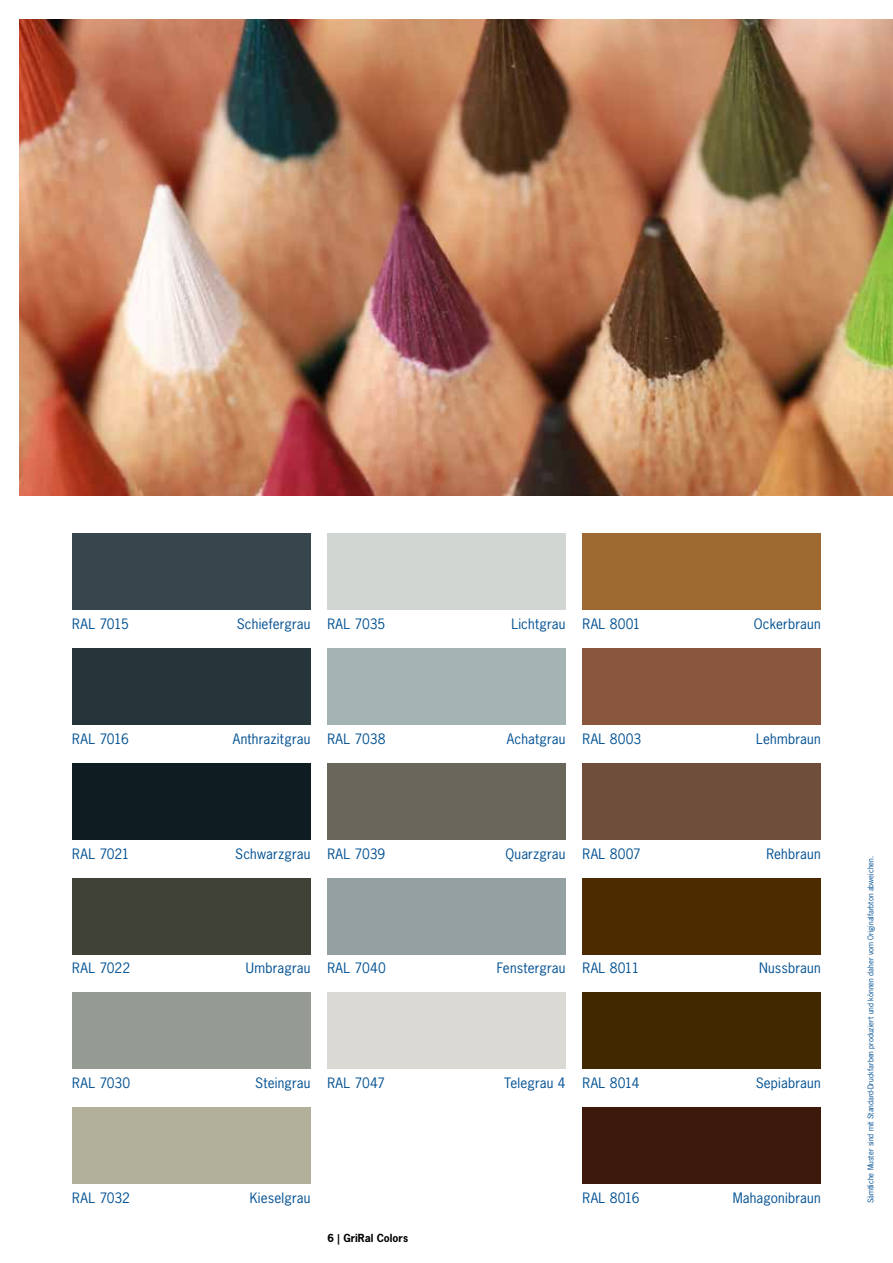
<style>
.page{position:relative;width:893px;height:1263px;background:#fff}
.page>*{position:absolute;margin:0;border:0;box-sizing:border-box;transform-origin:0 0}
.t1{font:13.5px "News Gothic";letter-spacing:.01em;color:#005092}
.t2{font:700 10.5px "News Gothic";color:#000}
.t3{font:7.5px "News Gothic";color:#005092}
</style>
<div class="page">
<div style="left:327px;top:533px;width:239px;height:77px;background:#d2d6d3"></div>
<div style="left:327px;top:648px;width:239px;height:77px;background:#a4b4b2"></div>
<div style="left:327px;top:763px;width:239px;height:76px;background:#69675c"></div>
<div style="left:327px;top:878px;width:239px;height:76px;background:#95a0a2"></div>
<div style="left:327px;top:992px;width:239px;height:77px;background:#dad9d3"></div>
<div style="left:583px;top:533px;width:238px;height:77px;background:#9d6930"></div>
<div style="left:583px;top:648px;width:238px;height:77px;background:#8b563e"></div>
<div style="left:583px;top:878px;width:238px;height:76px;background:#4d2b00"></div>
<div style="left:583px;top:763px;width:238px;height:76px;background:#6f4e3b"></div>
<div style="left:583px;top:992px;width:238px;height:77px;background:#412800"></div>
<div style="left:583px;top:1107px;width:238px;height:77px;background:#3b180a"></div>
<div style="left:72px;top:533px;width:238px;height:77px;background:#37464c"></div>
<div style="left:72px;top:648px;width:238px;height:77px;background:#253539"></div>
<div style="left:72px;top:763px;width:238px;height:76px;background:#0f1d23"></div>
<div style="left:72px;top:878px;width:238px;height:76px;background:#414237"></div>
<div style="left:72px;top:992px;width:238px;height:77px;background:#959a93"></div>
<div style="left:72px;top:1107px;width:238px;height:77px;background:#b2af9b"></div>
<img style="left:19px;top:19px;width:874px;height:476px">
<p class="t1" style="left:72px;top:615px;width:58px">RAL 7015</p>
<p class="t1" style="left:237px;top:615px;width:75px">Schiefergrau</p>
<p class="t1" style="left:327px;top:615px;width:59px">RAL 7035</p>
<p class="t1" style="left:511px;top:615px;width:56px">Lichtgrau</p>
<p class="t1" style="left:583px;top:615px;width:60px">RAL 8001</p>
<p class="t1" style="left:754px;top:615px;width:68px">Ockerbraun</p>
<p class="t1" style="left:72px;top:730px;width:58px">RAL 7016</p>
<p class="t1" style="left:233px;top:730px;width:79px">Anthrazitgrau</p>
<p class="t1" style="left:327px;top:730px;width:60px">RAL 7038</p>
<p class="t1" style="left:507px;top:730px;width:60px">Achatgrau</p>
<p class="t1" style="left:583px;top:730px;width:60px">RAL 8003</p>
<p class="t1" style="left:756px;top:730px;width:66px">Lehmbraun</p>
<p class="t1" style="left:72px;top:845px;width:59px">RAL 7021</p>
<p class="t1" style="left:235px;top:845px;width:77px">Schwarzgrau</p>
<p class="t1" style="left:327px;top:845px;width:59px">RAL 7039</p>
<p class="t1" style="left:505px;top:845px;width:62px">Quarzgrau</p>
<p class="t1" style="left:583px;top:845px;width:60px">RAL 8007</p>
<p class="t1" style="left:766px;top:845px;width:56px">Rehbraun</p>
<p class="t1" style="left:72px;top:960px;width:59px">RAL 7022</p>
<p class="t1" style="left:246px;top:960px;width:66px">Umbragrau</p>
<p class="t1" style="left:327px;top:960px;width:60px">RAL 7040</p>
<p class="t1" style="left:497px;top:960px;width:70px">Fenstergrau</p>
<p class="t1" style="left:583px;top:960px;width:58px">RAL 8011</p>
<p class="t1" style="left:759px;top:960px;width:63px">Nussbraun</p>
<p class="t1" style="left:72px;top:1074px;width:60px">RAL 7030</p>
<p class="t1" style="left:255px;top:1074px;width:57px">Steingrau</p>
<p class="t1" style="left:327px;top:1074px;width:59px">RAL 7047</p>
<p class="t1" style="left:504px;top:1074px;width:63px">Telegrau 4</p>
<p class="t1" style="left:583px;top:1074px;width:58px">RAL 8014</p>
<p class="t1" style="left:756px;top:1074px;width:66px">Sepiabraun</p>
<p class="t1" style="left:72px;top:1189px;width:59px">RAL 7032</p>
<p class="t1" style="left:250px;top:1189px;width:62px">Kieselgrau</p>
<p class="t1" style="left:583px;top:1189px;width:58px">RAL 8016</p>
<p class="t1" style="left:733px;top:1189px;width:89px">Mahagonibraun</p>
<p class="t3" style="left:866px;top:1203px;width:349px;rotate:-90deg">Sämtliche Muster sind mit Standard-Druckfarben produziert und können daher vom Originalfarbton abweichen.</p>
<p class="t2" style="left:327px;top:1231px;width:82px">6 | GriRal Colors</p>
</div>
